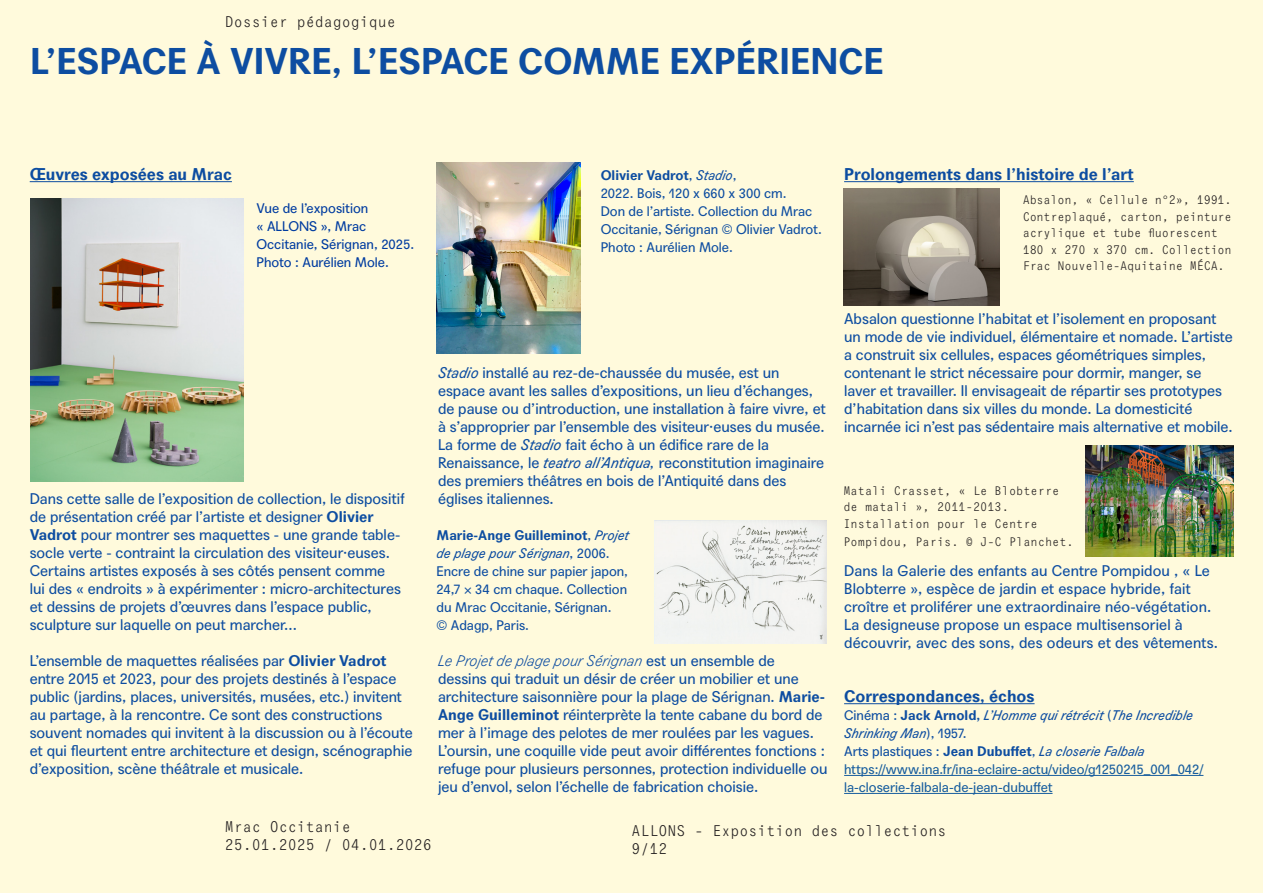
<style>
.page{position:relative;width:1263px;height:893px;background:#fffadc}
.page>*{position:absolute;margin:0;border:0;box-sizing:border-box;transform-origin:0 0}
.Sous_titre{font:700 36px "Agipo";color:#0d4da1}
.Notices__Texte_courant{font:700 16.5px "Agipo";color:#0d4da1}
.Notices__Artiste{font:700 16.5px "Agipo";color:#0d4da1}
.Notices__Texte_courant-2{font:15px/18px "Agipo";color:#0d4da1}
.t1{font:15px/18px "Agipo Mono";color:#231f20}
.Paratexte__Légendes{font:13.5px/18px "Agipo";color:#0d4da1}
.Introduction__Texte_1er_paragraphe{font:italic 13.5px/18px "Agipo";color:#0d4da1}
.Introduction__Texte_1er_paragraphe-2{font:13.5px/18px "Agipo";color:#175d9e}
.B-Suite{font:13.5px/18px "Agipo";color:#003ca0}
.Paratexte__Légendes-2{font:700 13.5px "Agipo";color:#0d4da1}
.B-Suite-2{font:12px/16.5px "Agipo Mono";letter-spacing:-.02em;color:#231f20}
.B-Suite-3{font:12px/16.5px "Agipo Mono";color:#231f20}
.s1{font-weight:700}
.s2{font-weight:400}
.s3{font-weight:400;font-style:italic}
.s4{font-style:italic}
.s5{font-weight:300;font-style:italic}
.s6{font-style:normal}
.s7{font-weight:700;font-style:normal}
</style>
<div class="page">
<hr style="left:30px;top:181px;width:202px;height:1px;background:#0d4da1">
<hr style="left:844px;top:181px;width:290px;height:1px;background:#0d4da1">
<hr style="left:844px;top:703px;width:190px;height:1px;background:#0d4da1">
<hr style="left:844px;top:775px;width:359px;height:1px;background:#175d9e">
<hr style="left:844px;top:793px;width:208px;height:1px;background:#175d9e">
<img style="left:843px;top:189px;width:156px;height:116px">
<img style="left:1085px;top:446px;width:148px;height:111px">
<img style="left:31px;top:199px;width:212px;height:283px">
<img style="left:655px;top:521px;width:171px;height:122px">
<img style="left:437px;top:162px;width:143px;height:192px">
<p class="t1" style="left:225px;top:11px;width:172px">Dossier pédagogique</p>
<p class="Sous_titre" style="left:30px;top:33px;width:856px">L’ESPACE À VIVRE, L’ESPACE COMME EXPÉRIENCE</p>
<p class="Notices__Artiste" style="left:30px;top:161px;width:204px">Œuvres exposées au Mrac</p>
<p class="B-Suite" style="left:256px;top:198px;width:159px">Vue de l’exposition<br>« ALLONS », Mrac<br>Occitanie, Sérignan, 2025.<br>Photo : Aurélien Mole.</p>
<p class="Notices__Texte_courant-2" style="left:30px;top:488px;width:377px">Dans cette salle de l’exposition de collection, le dispositif de présentation créé par l’artiste et designer <span class="s1">Olivier Vadrot</span> pour montrer ses maquettes - une grande table&shy;socle verte - contraint la circulation des visiteur·euses.<br>Certains artistes exposés à ses côtés pensent comme<br>lui des « endroits » à expérimenter : micro-architectures et dessins de projets d’œuvres dans l’espace public, sculpture sur laquelle on peut marcher...</p>
<p class="Notices__Texte_courant-2" style="left:30px;top:650px;width:384px">L’ensemble de maquettes réalisées par <span class="s1">Olivier Vadrot </span>entre 2015 et 2023, pour des projets destinés à l’espace public (jardins, places, universités, musées, etc.) invitent au partage, à la rencontre. Ce sont des constructions souvent nomades qui invitent à la discussion ou à l’écoute et qui fleurtent entre architecture et design, scénographie d’exposition, scène théâtrale et musicale.</p>
<p class="Paratexte__Légendes-2" style="left:601px;top:165px;width:137px">Olivier Vadrot<span class="s2">,</span> <span class="s3">Stadio</span><span class="s2">,</span></p>
<p class="Paratexte__Légendes" style="left:601px;top:183px;width:223px">2022. Bois, 120 x 660 x 300 cm.<br>Don de l’artiste. Collection du Mrac<br>Occitanie, Sérignan © Olivier Vadrot.<br>Photo : Aurélien Mole.</p>
<p class="Notices__Texte_courant-2" style="left:438px;top:362px;width:389px"><span class="s4">Stadio</span> installé au rez-de-chaussée du musée, est un espace avant les salles d’expositions, un lieu d’échanges, de pause ou d’introduction, une installation à faire vivre, et à s’approprier par l’ensemble des visiteur·euses du musée.<br>La forme de <span class="s4">Stadio</span> fait écho à un édifice rare de la</p>
<p class="Notices__Texte_courant-2" style="left:438px;top:452px;width:388px">Renaissance, le <span class="s4">teatro all’Antiqua,</span> reconstitution imaginaire des premiers théâtres en bois de l’Antiquité dans des églises italiennes.</p>
<p class="Paratexte__Légendes" style="left:437px;top:525px;width:194px"><span class="s1">Marie-Ange Guilleminot</span>, <span class="s4">Projet de plage pour Sérignan</span>, 2006.<br>Encre de chine sur papier japon,<br>24,7 × 34 cm chaque. Collection du Mrac Occitanie, Sérignan.</p>
<p class="Paratexte__Légendes" style="left:437px;top:615px;width:94px">© Adagp, Paris.</p>
<p class="Notices__Texte_courant-2" style="left:438px;top:650px;width:391px"><span class="s5">Le Projet de plage pour Sérignan</span> est un ensemble de<br>dessins qui traduit un désir de créer un mobilier et une architecture saisonnière pour la plage de Sérignan. <span class="s1">Marie-Ange Guilleminot</span> réinterprète la tente cabane du bord de mer à l’image des pelotes de mer roulées par les vagues.<br>L’oursin, une coquille vide peut avoir différentes fonctions : refuge pour plusieurs personnes, protection individuelle ou jeu d’envol, selon l’échelle de fabrication choisie.</p>
<p class="Notices__Texte_courant" style="left:844px;top:161px;width:291px">Prolongements dans l’histoire de l’art</p>
<p class="B-Suite-2" style="left:1023px;top:191px;width:211px">Absalon, « Cellule n°2», 1991.</p>
<p class="B-Suite-2" style="left:1023px;top:207px;width:211px">Contreplaqué, carton, peinture acrylique et tube fluorescent</p>
<p class="B-Suite-2" style="left:1023px;top:240px;width:211px">180 x 270 x 370 cm. Collection<br>Frac Nouvelle-Aquitaine MÉCA.</p>
<p class="Notices__Texte_courant-2" style="left:844px;top:308px;width:390px">Absalon questionne l’habitat et l’isolement en proposant un mode de vie individuel, élémentaire et nomade. L’artiste a construit six cellules, espaces géométriques simples, contenant le strict nécessaire pour dormir, manger, se laver et travailler. Il envisageait de répartir ses prototypes d’habitation dans six villes du monde. La domesticité incarnée ici n’est pas sédentaire mais alternative et mobile.</p>
<p class="B-Suite-3" style="left:843px;top:481px;width:218px">Matali Crasset, « Le Blobterre de matali », 2011-2013.<br>Installation pour le Centre</p>
<p class="B-Suite-3" style="left:843px;top:532px;width:232px">Pompidou, Paris. © J-C Planchet.</p>
<p class="Notices__Texte_courant-2" style="left:844px;top:560px;width:375px">Dans la Galerie des enfants au Centre Pompidou , « Le Blobterre », espèce de jardin et espace hybride, fait croître et proliférer une extraordinaire néo-végétation.<br>La designeuse propose un espace multisensoriel à découvrir, avec des sons, des odeurs et des vêtements.</p>
<p class="Notices__Texte_courant" style="left:844px;top:683px;width:192px">Correspondances, échos</p>
<p class="Introduction__Texte_1er_paragraphe" style="left:844px;top:705px;width:350px"><span class="s6">Cinéma :</span> <span class="s7">Jack Arnold,</span> L’Homme qui rétrécit <span class="s6">(</span>The Incredible<br>Shrinking Man<span class="s6">), 1957.</span></p>
<p class="Introduction__Texte_1er_paragraphe" style="left:844px;top:741px;width:302px"><span class="s6">Arts plastiques :</span> <span class="s7">Jean Dubuffet</span><span class="s6">,</span> La closerie Falbala</p>
<p class="Introduction__Texte_1er_paragraphe-2" style="left:844px;top:759px;width:361px">https://www.ina.fr/ina-eclaire-actu/video/g1250215_001_042/ la-closerie-falbala-de-jean-dubuffet</p>
<p class="t1" style="left:225px;top:817px;width:209px">Mrac Occitanie<br>25.01.2025 / 04.01.2026</p>
<p class="t1" style="left:631px;top:820px;width:317px">ALLONS - Exposition des collections<br>9/12</p>
</div>
